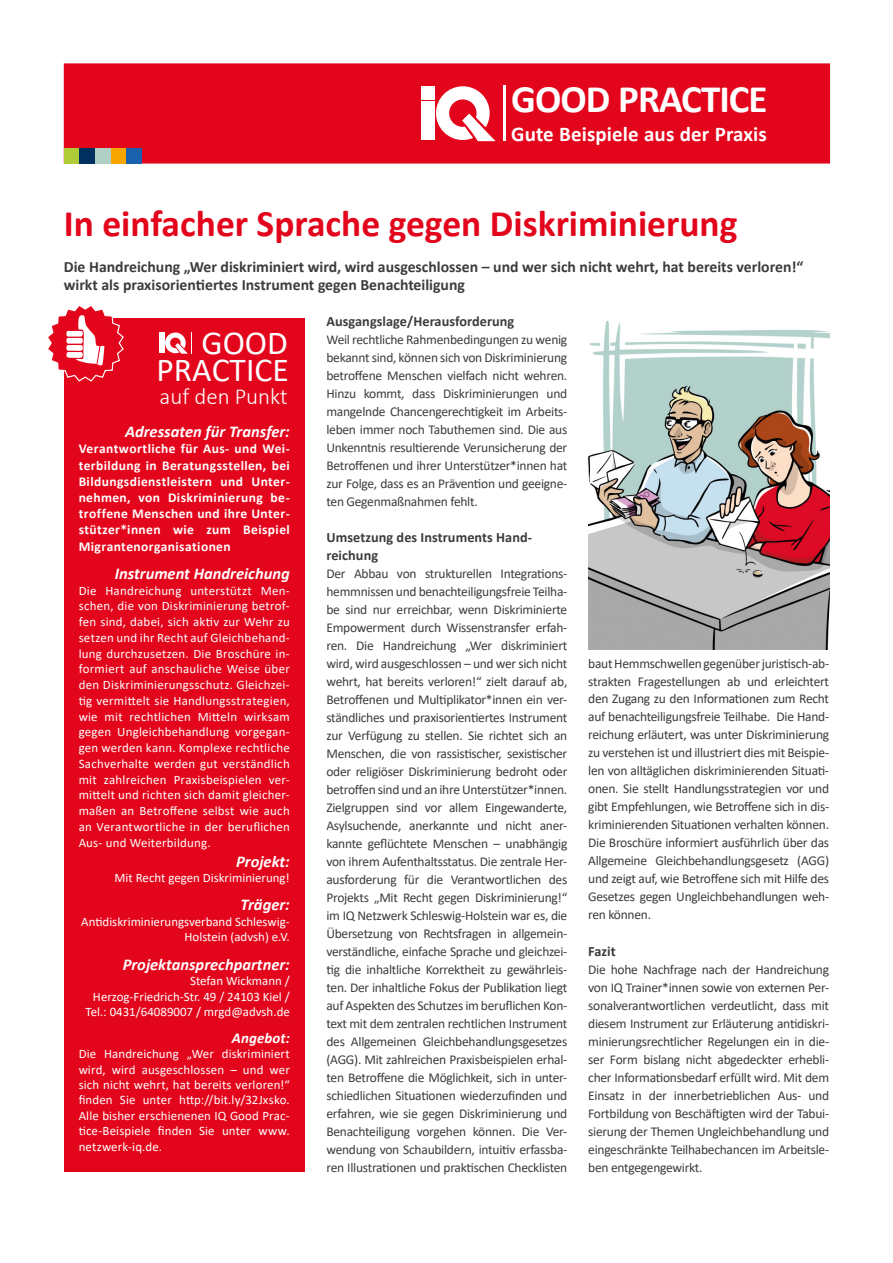
<style>
.page{position:relative;width:893px;height:1263px;background:#fff}
.page>*{position:absolute;margin:0;border:0;box-sizing:border-box;transform-origin:0 0}
.t1{font:700 39px "Calibri";letter-spacing:-.025em;color:#fff}
.t2{font:700 37.5px "Calibri";color:#e3051b}
.t3{font:33.6px/27.2px "Calibri";color:#fff;text-align:right}
.t4{font:300 22.95px "Calibri";color:#fff}
.t5{font:700 21px "Calibri";letter-spacing:.005em;color:#fff}
.t6{font:italic 700 16.5px "Calibri";color:#fff}
.t7{font:700 15.75px/18px "Calibri";color:#3c3c3b}
.t8{font:italic 700 15px "Calibri";letter-spacing:.005em;color:#fff}
.t9{font:700 14.25px/18px "Calibri";letter-spacing:.005em;color:#3c3c3b}
.t10{font:13.5px/18px "Calibri";letter-spacing:-.02em;color:#3c3c3b;text-align:justify}
.t11{font:700 13.5px/16.2px "Calibri";letter-spacing:.03em;color:#fff;text-align:justify}
.t12{font:12.9px/15.8px "Calibri";color:#fff;text-align:justify}
</style>
<div class="page">
<div style="left:64px;top:318px;width:241px;height:854px;background:#e3051b"></div>
<div style="left:64px;top:63px;width:766px;height:101px;background:#e3051b"></div>
<div style="left:95px;top:148px;width:16px;height:16px;background:#b0d0c5"></div>
<div style="left:64px;top:148px;width:15px;height:16px;background:#afcb37"></div>
<div style="left:111px;top:148px;width:15px;height:16px;background:#f7a600"></div>
<div style="left:126px;top:148px;width:16px;height:16px;background:#1961ac"></div>
<div style="left:79px;top:148px;width:16px;height:16px;background:#00305d"></div>
<div style="left:421px;top:102px;width:13px;height:38px;background:#fff"></div>
<div style="left:421px;top:86px;width:13px;height:13px;background:#fff"></div>
<svg style="left:436px;top:86px;width:60px;height:55px"></svg>
<hr style="left:503px;top:86px;width:2px;height:55px;background:#fff">
<svg style="left:48px;top:306px;width:76px;height:76px"></svg>
<img style="left:588px;top:320px;width:241px;height:329px">
<svg style="left:159px;top:332px;width:33px;height:22px"></svg>
<h1 class="t1" style="left:511px;top:72px;width:258px">GOOD PRACTICE</h1>
<h3 class="t5" style="left:511px;top:119px;width:257px">Gute Beispiele aus der Praxis</h3>
<h2 class="t2" style="left:64px;top:197px;width:675px">In einfacher Sprache gegen Diskriminierung</h2>
<p class="t7" style="left:64px;top:257px;width:741px">Die Handreichung „Wer diskriminiert wird, wird ausgeschlossen – und wer sich nicht wehrt, hat bereits verloren!“ wirkt als praxisorientiertes Instrument gegen Benachteiligung</p>
<h3 class="t3" style="left:157px;top:328px;width:134px">GOOD<br>PRACTICE</h3>
<h3 class="t4" style="left:160px;top:382px;width:129px">auf den Punkt</h3>
<p class="t6" style="left:125px;top:420px;width:166px">Adressaten für Transfer:</p>
<p class="t11" style="left:79px;top:441px;width:213px">Verantwortliche für Aus- und Wei&shy;terbildung in Beratungsstellen, bei Bildungsdienstleistern und Unter&shy;nehmen, von Diskriminierung be&shy;troffene Menschen und ihre Unter&shy;stützer*innen wie zum Beispiel Migrantenorganisationen</p>
<p class="t6" style="left:115px;top:562px;width:177px">Instrument Handreichung</p>
<p class="t12" style="left:79px;top:582px;width:213px">Die Handreichung unterstützt Men&shy;schen, die von Diskriminierung betrof&shy;fen sind, dabei, sich aktiv zur Wehr zu setzen und ihr Recht auf Gleichbehand&shy;lung durchzusetzen. Die Broschüre in&shy;formiert auf anschauliche Weise über den Diskriminierungsschutz. Gleichzei&shy;tig vermittelt sie Handlungsstrategien, wie mit rechtlichen Mitteln wirksam gegen Ungleichbehandlung vorgegan&shy;gen werden kann. Komplexe rechtliche Sachverhalte werden gut verständlich mit zahlreichen Praxisbeispielen ver&shy;mittelt und richten sich damit gleicher&shy;maßen an Betroffene selbst wie auch an Verantwortliche in der beruflichen Aus- und Weiterbildung.</p>
<p class="t6" style="left:236px;top:849px;width:55px">Projekt:</p>
<p class="t12" style="left:115px;top:869px;width:177px">Mit Recht gegen Diskriminierung!</p>
<p class="t6" style="left:241px;top:893px;width:51px">Träger:</p>
<p class="t12" style="left:81px;top:913px;width:210px;text-align:right">Antidiskriminierungsverband Schleswig-<br>Holstein (advsh) e.V.</p>
<p class="t6" style="left:123px;top:952px;width:169px">Projektansprechpartner:</p>
<p class="t12" style="left:86px;top:973px;width:206px;text-align:right">Stefan Wickmann /<br>Herzog-Friedrich-Str. 49 / 24103 Kiel /<br>Tel.: 0431/64089007 / mrgd@advsh.de</p>
<p class="t8" style="left:232px;top:1027px;width:59px">Angebot:</p>
<p class="t12" style="left:79px;top:1046px;width:213px">Die Handreichung „Wer diskriminiert wird, wird ausgeschlossen – und wer sich nicht wehrt, hat bereits verloren!“ finden Sie unter http://bit.ly/32Jxsko.<br>Alle bisher erschienenen IQ Good Prac&shy;tice-Beispiele finden Sie unter www. netzwerk-iq.de.</p>
<p class="t9" style="left:326px;top:312px;width:189px">Ausgangslage/Herausforderung</p>
<p class="t10" style="left:326px;top:330px;width:242px">Weil rechtliche Rahmenbedingungen zu wenig bekannt sind, können sich von Diskriminierung betroffene Menschen vielfach nicht wehren.<br>Hinzu kommt, dass Diskriminierungen und mangelnde Chancengerechtigkeit im Arbeits&shy;leben immer noch Tabuthemen sind. Die aus Unkenntnis resultierende Verunsicherung der Betroffenen und ihrer Unterstützer*innen hat zur Folge, dass es an Prävention und geeigne&shy;ten Gegenmaßnahmen fehlt.</p>
<p class="t9" style="left:326px;top:528px;width:206px">Umsetzung des Instruments Hand&shy;reichung</p>
<p class="t10" style="left:326px;top:564px;width:242px">Der Abbau von strukturellen Integrations&shy;hemmnissen und benachteiligungsfreie Teilha&shy;be sind nur erreichbar, wenn Diskriminierte Empowerment durch Wissenstransfer erfah&shy;ren. Die Handreichung „Wer diskriminiert wird, wird ausgeschlossen – und wer sich nicht wehrt, hat bereits verloren!“ zielt darauf ab, Betroffenen und Multiplikator*innen ein ver&shy;ständliches und praxisorientiertes Instrument zur Verfügung zu stellen. Sie richtet sich an Menschen, die von rassistischer, sexistischer oder religiöser Diskriminierung bedroht oder betroffen sind und an ihre Unterstützer*innen.<br>Zielgruppen sind vor allem Eingewanderte, Asylsuchende, anerkannte und nicht aner&shy;kannte geflüchtete Menschen – unabhängig von ihrem Aufenthaltsstatus. Die zentrale Her&shy;ausforderung für die Verantwortlichen des Projekts „Mit Recht gegen Diskriminierung!“ im IQ Netzwerk Schleswig-Holstein war es, die Übersetzung von Rechtsfragen in allgemein&shy;verständliche, einfache Sprache und gleichzei&shy;tig die inhaltliche Korrektheit zu gewährleis&shy;ten. Der inhaltliche Fokus der Publikation liegt auf Aspekten des Schutzes im beruflichen Kon&shy;text mit dem zentralen rechtlichen Instrument des Allgemeinen Gleichbehandlungsgesetzes (AGG). Mit zahlreichen Praxisbeispielen erhal&shy;ten Betroffene die Möglichkeit, sich in unter&shy;schiedlichen Situationen wiederzufinden und erfahren, wie sie gegen Diskriminierung und Benachteiligung vorgehen können. Die Ver&shy;wendung von Schaubildern, intuitiv erfassba&shy;ren Illustrationen und praktischen Checklisten</p>
<p class="t10" style="left:588px;top:654px;width:242px">baut Hemmschwellen gegenüber juristisch-ab&shy;strakten Fragestellungen ab und erleichtert den Zugang zu den Informationen zum Recht auf benachteiligungsfreie Teilhabe. Die Hand&shy;reichung erläutert, was unter Diskriminierung zu verstehen ist und illustriert dies mit Beispie&shy;len von alltäglichen diskriminierenden Situati&shy;onen. Sie stellt Handlungsstrategien vor und gibt Empfehlungen, wie Betroffene sich in dis&shy;kriminierenden Situationen verhalten können.<br>Die Broschüre informiert ausführlich über das Allgemeine Gleichbehandlungsgesetz (AGG) und zeigt auf, wie Betroffene sich mit Hilfe des Gesetzes gegen Ungleichbehandlungen weh&shy;ren können.</p>
<p class="t9" style="left:588px;top:942px;width:29px">Fazit</p>
<p class="t10" style="left:588px;top:960px;width:242px">Die hohe Nachfrage nach der Handreichung von IQ Trainer*innen sowie von externen Per&shy;sonalverantwortlichen verdeutlicht, dass mit diesem Instrument zur Erläuterung antidiskri&shy;minierungsrechtlicher Regelungen ein in die&shy;ser Form bislang nicht abgedeckter erhebli&shy;cher Informationsbedarf erfüllt wird. Mit dem Einsatz in der innerbetrieblichen Aus- und Fortbildung von Beschäftigten wird der Tabui&shy;sierung der Themen Ungleichbehandlung und eingeschränkte Teilhabechancen im Arbeitsle&shy;ben entgegengewirkt.</p>
</div>
